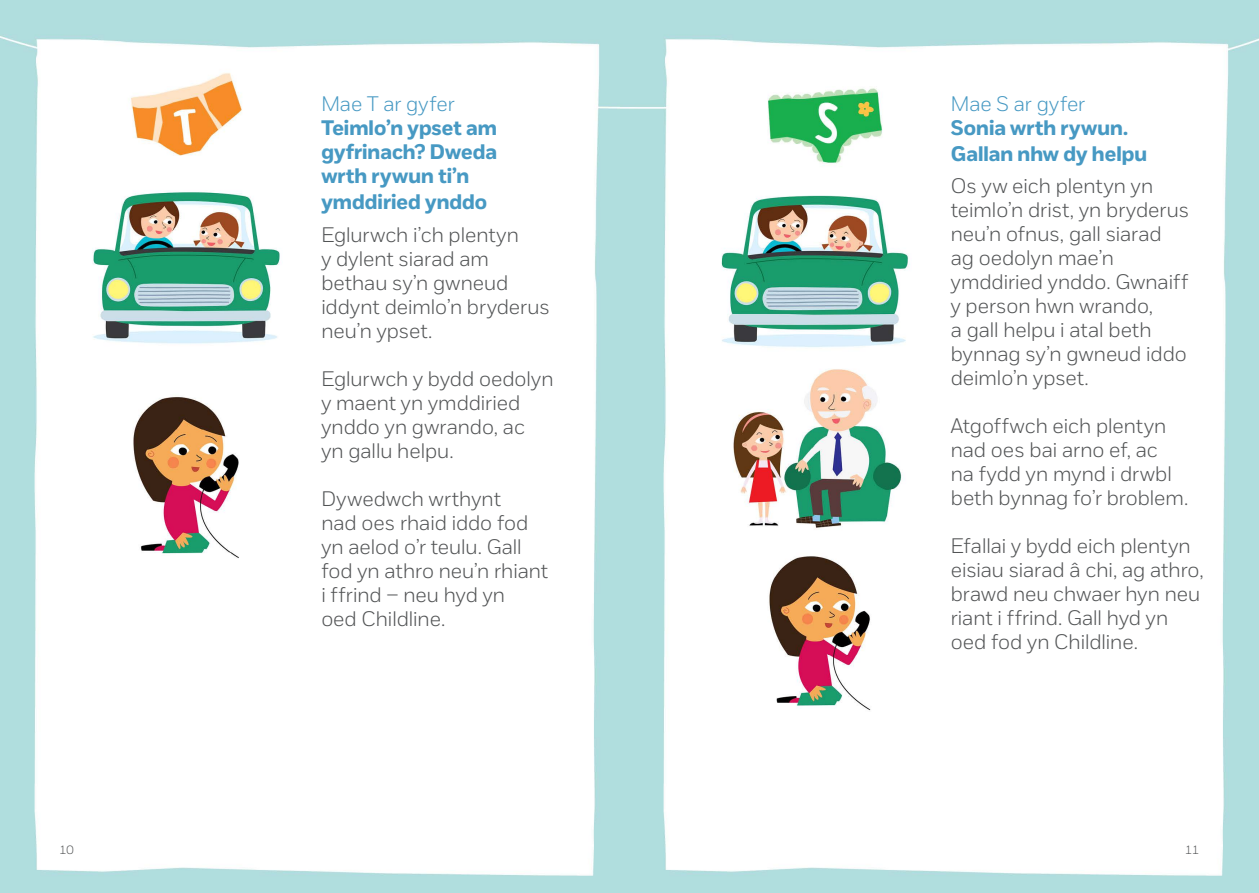
<style>
.page{position:relative;width:1259px;height:893px;background:#fff}
.page>*{position:absolute;margin:0;border:0;box-sizing:border-box;transform-origin:0 0}
.t1{font:300 21px/24px "NSPCC";color:#525455}
.t2{font:700 21px/24.6px "NSPCC";letter-spacing:.005em;color:#4799c3}
.t3{font:300 21px "NSPCC";color:#4799c3}
.t4{font:300 12px "NSPCC";color:#525455}
</style>
<div class="page">
<img style="left:0;top:0;width:1259px;height:893px">
<p class="t3" style="left:321px;top:92px;width:135px">Mae T ar gyfer</p>
<p class="t2" style="left:321px;top:116px;width:177px">Teimlo’n ypset am gyfrinach? Dweda wrth rywun ti’n ymddiried ynddo</p>
<p class="t1" style="left:321px;top:222px;width:230px">Eglurwch i’ch plentyn<br>y dylent siarad am bethau sy’n gwneud iddynt deimlo’n bryderus neu’n ypset.</p>
<p class="t1" style="left:321px;top:366px;width:234px">Eglurwch y bydd oedolyn y maent yn ymddiried ynddo yn gwrando, ac<br>yn gallu helpu.</p>
<p class="t1" style="left:321px;top:486px;width:228px">Dywedwch wrthynt<br>nad oes rhaid iddo fod yn aelod o’r teulu. Gall fod yn athro neu’n rhiant i ffrind – neu hyd yn<br>oed Childline.</p>
<p class="t3" style="left:951px;top:91px;width:136px">Mae S ar gyfer</p>
<p class="t2" style="left:951px;top:115px;width:198px;line-height:25.8px">Sonia wrth rywun.<br>Gallan nhw dy helpu</p>
<p class="t1" style="left:951px;top:174px;width:240px">Os yw eich plentyn yn teimlo’n drist, yn bryderus neu’n ofnus, gall siarad ag oedolyn mae’n ymddiried ynddo. Gwnaiff y person hwn wrando,<br>a gall helpu i atal beth bynnag sy’n gwneud iddo deimlo’n ypset.</p>
<p class="t1" style="left:951px;top:414px;width:239px">Atgoffwch eich plentyn nad oes bai arno ef, ac<br>na fydd yn mynd i drwbl beth bynnag fo’r broblem.</p>
<p class="t1" style="left:951px;top:534px;width:254px">Efallai y bydd eich plentyn eisiau siarad â chi, ag athro, brawd neu chwaer hyn neu riant i ffrind. Gall hyd yn oed fod yn Childline.</p>
<p class="t4" style="left:60px;top:843px;width:16px">10</p>
<p class="t4" style="left:1185px;top:843px;width:16px">11</p>
</div>
